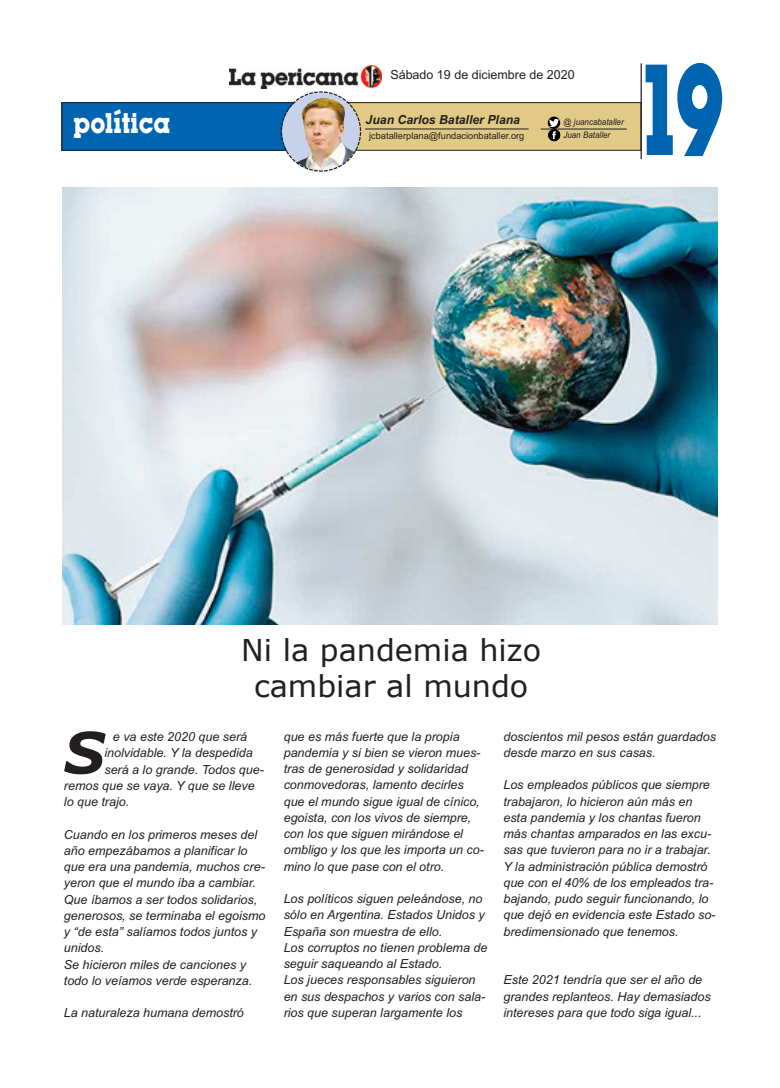
<style>
.page{position:relative;width:780px;height:1088px;background:#fff}
.page>*{position:absolute;margin:0;border:0;box-sizing:border-box;transform-origin:0 0}
.t1{font:700 113.38px "Lubalin";color:#0164b1;scale:.64 1}
.t2{font:italic 700 57.12px "Verdana";color:#231f20}
.t3{font:30px/36px "Verdana";color:#231f20;text-align:center}
.t4{font:700 25px "Lubalin";color:#fff;scale:.86 1}
.t5{font:italic 12.5px/16.2px "Arial";color:#231f20}
.t6{font:12.5px "Arial";color:#231f20}
.t7{font:italic 700 12.5px "Arial";color:#231f20}
.t8{font:9.38px "Arial";color:#231f20}
.t9{font:italic 9px/13px "Arial";color:#231f20;scale:.89 1}
</style>
<div class="page">
<img style="left:63px;top:187px;width:654px;height:437px">
<img style="left:229px;top:66px;width:152px;height:22px">
<div style="left:343px;top:103px;width:298px;height:47px;background:#e0ca86"></div>
<div style="left:62px;top:102px;width:278px;height:48px;background:#0164b1"></div>
<div style="left:62px;top:102px;width:579px;height:48px;border:1px solid #231f20"></div>
<hr style="left:640px;top:63px;width:1px;height:96px;background:#231f20">
<img style="left:280px;top:91px;width:82px;height:81px">
<hr style="left:365px;top:129px;width:163px;height:1px;background:#231f20">
<hr style="left:541px;top:129px;width:85px;height:1px;background:#231f20">
<svg style="left:547px;top:117px;width:13px;height:24px"></svg>
<p class="t6" style="left:390px;top:67px;width:186px">Sábado 19 de diciembre de 2020</p>
<h3 class="t4" style="left:73px;top:110px;width:114px">política</h3>
<p class="t7" style="left:365px;top:112px;width:156px">Juan Carlos Bataller Plana</p>
<p class="t8" style="left:369px;top:131px;width:157px">jcbatallerplana@fundacionbataller.org</p>
<p class="t9" style="left:563px;top:116px;width:69px">@ juancabataller<br>Juan Bataller</p>
<h1 class="t1" style="left:643px;top:50px;width:129px">19</h1>
<h3 class="t3" style="left:241px;top:631px;width:301px">Ni la pandemia hizo cambiar al mundo</h3>
<h2 class="t2" style="left:64px;top:716px;width:42px">S</h2>
<p class="t5" style="left:113px;top:728px;width:136px">e va este 2020 que será</p>
<p class="t5" style="left:104px;top:745px;width:150px">inolvidable. Y la despedida</p>
<p class="t5" style="left:104px;top:761px;width:160px">será a lo grande. Todos que-</p>
<p class="t5" style="left:64px;top:777px;width:192px">remos que se vaya. Y que se lleve</p>
<p class="t5" style="left:64px;top:793px;width:67px">lo que trajo.</p>
<p class="t5" style="left:64px;top:826px;width:203px">Cuando en los primeros meses del año empezábamos a planificar lo que era una pandemia, muchos cre&shy;yeron que el mundo iba a cambiar.<br>Que íbamos a ser todos solidarios, generosos, se terminaba el egoismo y “de esta” salíamos todos juntos y unidos.<br>Se hicieron miles de canciones y todo lo veíamos verde esperanza.</p>
<p class="t5" style="left:64px;top:1005px;width:181px">La naturaleza humana demostró</p>
<p class="t5" style="left:284px;top:728px;width:201px">que es más fuerte que la propia pandemia y si bien se vieron mues&shy;tras de generosidad y solidaridad conmovedoras, lamento decirles que el mundo sigue igual de cínico, egoista, con los vivos de siempre, con los que siguen mirándose el ombligo y los que les importa un co&shy;mino lo que pase con el otro.</p>
<p class="t5" style="left:284px;top:891px;width:205px">Los políticos siguen peleándose, no sólo en Argentina. Estados Unidos y España son muestra de ello.<br>Los corruptos no tienen problema de seguir saqueando al Estado.<br>Los jueces responsables siguieron en sus despachos y varios con sala&shy;rios que superan largamente los</p>
<p class="t5" style="left:503px;top:728px;width:214px">doscientos mil pesos están guardados desde marzo en sus casas.</p>
<p class="t5" style="left:503px;top:777px;width:213px">Los empleados públicos que siempre trabajaron, lo hicieron aún más en esta pandemia y los chantas fueron más chantas amparados en las excu&shy;sas que tuvieron para no ir a trabajar.<br>Y la administración pública demostró que con el 40% de los empleados tra&shy;bajando, pudo seguir funcionando, lo que dejó en evidencia este Estado so&shy;bredimensionado que tenemos.</p>
<p class="t5" style="left:503px;top:972px;width:209px">Este 2021 tendría que ser el año de grandes replanteos. Hay demasiados intereses para que todo siga igual...</p>
</div>
